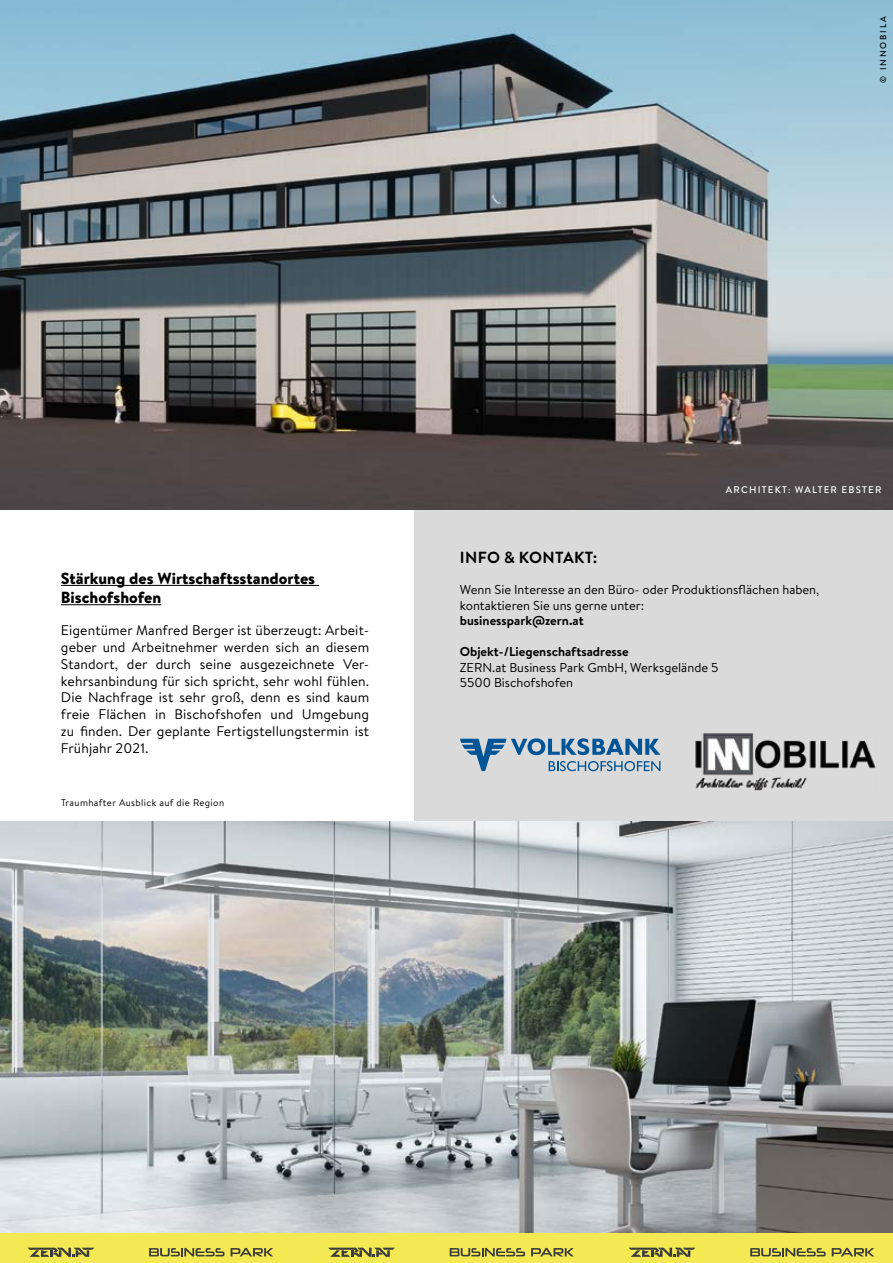
<style>
.page{position:relative;width:893px;height:1263px;background:#fff}
.page>*{position:absolute;margin:0;border:0;box-sizing:border-box;transform-origin:0 0}
.t1{font:900 16.05px/19.4px "Brandon Text";color:#000}
.t2{font:700 16.05px "Brandon Text";letter-spacing:.02em;color:#000}
.t3{font:13.95px/16.8px "Brandon Text";letter-spacing:.01em;color:#000;text-align:justify}
.t4{font:12.9px/15.5px "Brandon Text";color:#000}
.t5{font:700 12.9px "Brandon Text";color:#000}
.t6{font:9.6px "Brandon Text";letter-spacing:.04em;color:#000}
.t7{font:500 9.6px "Brandon Grotesque";letter-spacing:.13em;color:#fff}
.t8{font:500 8.55px "Brandon Grotesque";letter-spacing:.22em;color:#000}
</style>
<div class="page">
<div style="left:414px;top:444px;width:479px;height:790px;background:#dadada"></div>
<img style="left:0;top:0;width:893px;height:509px">
<img style="left:695px;top:733px;width:181px;height:57px">
<img style="left:706px;top:736px;width:45px;height:37px">
<svg style="left:460px;top:738px;width:200px;height:33px"></svg>
<img style="left:0;top:821px;width:893px;height:413px">
<div style="left:0;top:1234px;width:893px;height:29px;background:#f4e953"></div>
<svg style="left:328px;top:1247px;width:67px;height:10px"></svg>
<svg style="left:629px;top:1247px;width:66px;height:10px"></svg>
<svg style="left:28px;top:1217px;width:197px;height:40px"></svg>
<svg style="left:231px;top:1248px;width:42px;height:8px"></svg>
<svg style="left:450px;top:1248px;width:75px;height:8px"></svg>
<svg style="left:531px;top:1248px;width:43px;height:8px"></svg>
<svg style="left:750px;top:1217px;width:124px;height:39px"></svg>
<hr style="left:61px;top:585px;width:258px;height:1px;background:#000">
<hr style="left:61px;top:604px;width:100px;height:1px;background:#000">
<p class="t8" style="left:877px;top:83px;width:68px;rotate:-90deg">© INNOBILA</p>
<p class="t1" style="left:61px;top:568px;width:256px">Stärkung des Wirtschaftsstandortes<br>Bischofshofen</p>
<p class="t3" style="left:61px;top:622px;width:310px">Eigentümer Manfred Berger ist überzeugt: Arbeit&shy;geber und Arbeitnehmer werden sich an diesem Standort, der durch seine ausgezeichnete Ver&shy;kehrsanbindung für sich spricht, sehr wohl fühlen.<br>Die Nachfrage ist sehr groß, denn es sind kaum freie Flächen in Bischofshofen und Umgebung zu finden. Der geplante Fertigstellungstermin ist Frühjahr 2021.</p>
<p class="t6" style="left:61px;top:796px;width:165px">Traumhafter Ausblick auf die Region</p>
<p class="t7" style="left:726px;top:483px;width:157px">ARCHITEKT: WALTER EBSTER</p>
<p class="t2" style="left:460px;top:546px;width:139px">INFO &amp; KONTAKT:</p>
<p class="t4" style="left:460px;top:581px;width:361px">Wenn Sie Interesse an den Büro- oder Produktionsflächen haben, kontaktieren Sie uns gerne unter:</p>
<p class="t5" style="left:460px;top:612px;width:125px">businesspark@zern.at</p>
<p class="t5" style="left:460px;top:643px;width:171px">Objekt-/Liegenschaftsadresse</p>
<p class="t4" style="left:460px;top:659px;width:260px">ZERN.at Business Park GmbH, Werksgelände 5<br>5500 Bischofshofen</p>
</div>
